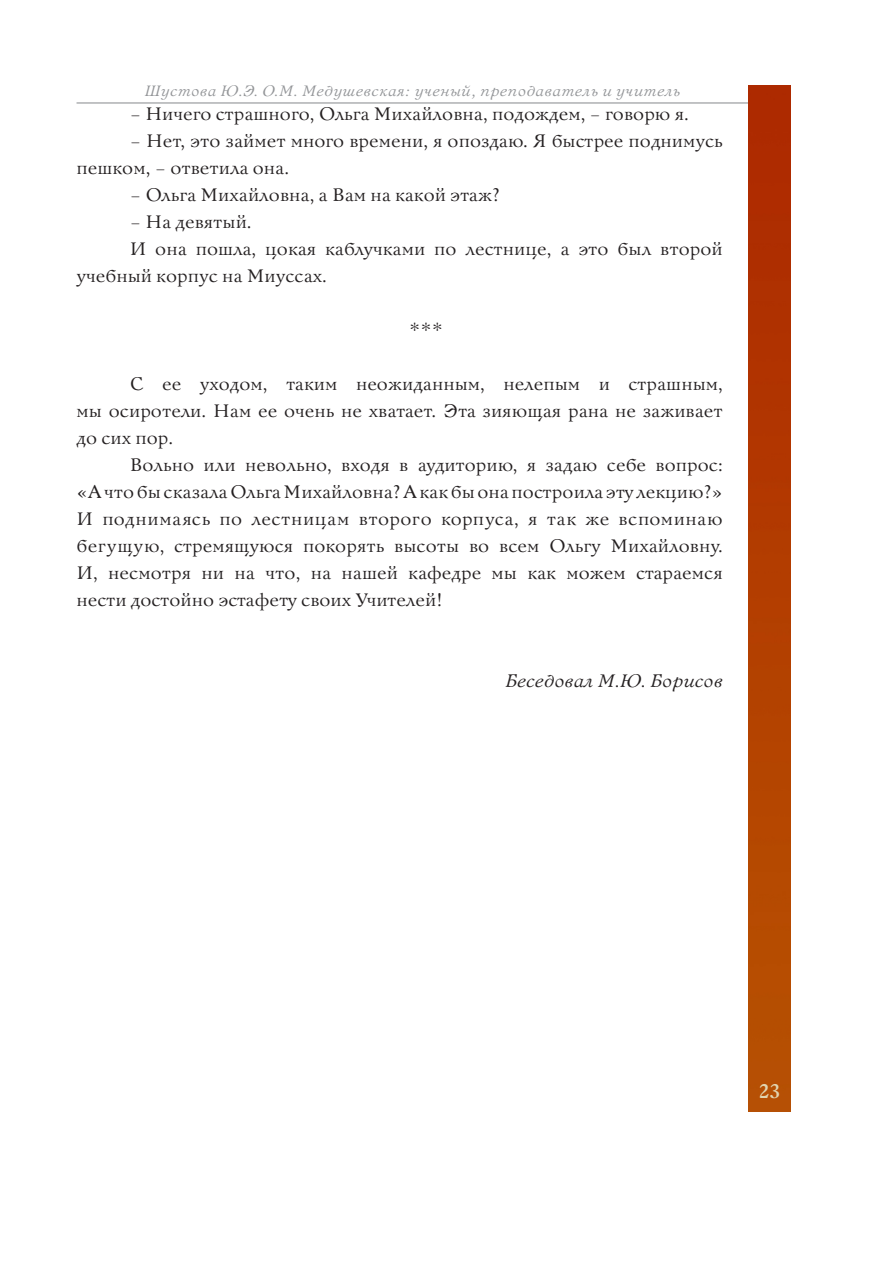
<style>
.page{position:relative;width:893px;height:1263px;background:#fff}
.page>*{position:absolute;margin:0;border:0;box-sizing:border-box;transform-origin:0 0}
.t1{font:700 19.5px "Bannikova";color:#e1d4b0}
.t2{font:18px/27px "Bannikova";color:#231f20}
.t3{font:italic 18px "Bannikova";color:#231f20}
.t4{font:italic 15px "Bannikova";letter-spacing:.02em;color:#939598}
</style>
<div class="page">
<hr style="left:77px;top:102px;width:671px;height:2px;background:#939598">
<img style="left:748px;top:85px;width:43px;height:1027px">
<p class="t4" style="left:144px;top:82px;width:538px">Шустова Ю.Э. О.М. Медушевская: ученый, преподаватель и учитель</p>
<p class="t2" style="left:130px;top:100px;width:561px">– Ничего страшного, Ольга Михайловна, подождем, – говорю я.</p>
<p class="t2" style="left:77px;top:127px;width:648px;text-indent:53px">– Нет, это займет много времени, я опоздаю. Я быстрее поднимусь пешком, – ответила она.</p>
<p class="t2" style="left:130px;top:181px;width:372px">– Ольга Михайловна, а Вам на какой этаж?</p>
<p class="t2" style="left:130px;top:208px;width:124px">– На девятый.</p>
<p class="t2" style="left:77px;top:235px;width:648px;text-indent:53px">И она пошла, цокая каблучками по лестнице, а это был второй учебный корпус на Миуссах.</p>
<p class="t2" style="left:409px;top:316px;width:36px">***</p>
<p class="t2" style="left:77px;top:370px;width:648px;text-align:justify;text-indent:53px">С ее уходом, таким неожиданным, нелепым и страшным, мы осиротели. Нам ее очень не хватает. Эта зияющая рана не заживает до сих пор.</p>
<p class="t2" style="left:77px;top:451px;width:648px;text-align:justify;text-indent:53px">Вольно или невольно, входя в аудиторию, я задаю себе вопрос: «Ачтобы сказала Ольга Михайловна? А как бы она построила эту лекцию?» И поднимаясь по лестницам второго корпуса, я так же вспоминаю бегущую, стремящуюся покорять высоты во всем Ольгу Михайловну.<br>И, несмотря ни на что, на нашей кафедре мы как можем стараемся нести достойно эстафету своих Учителей!</p>
<p class="t3" style="left:505px;top:670px;width:219px">Беседовал М.Ю. Борисов</p>
<p class="t1" style="left:759px;top:1079px;width:23px">23</p>
</div>
